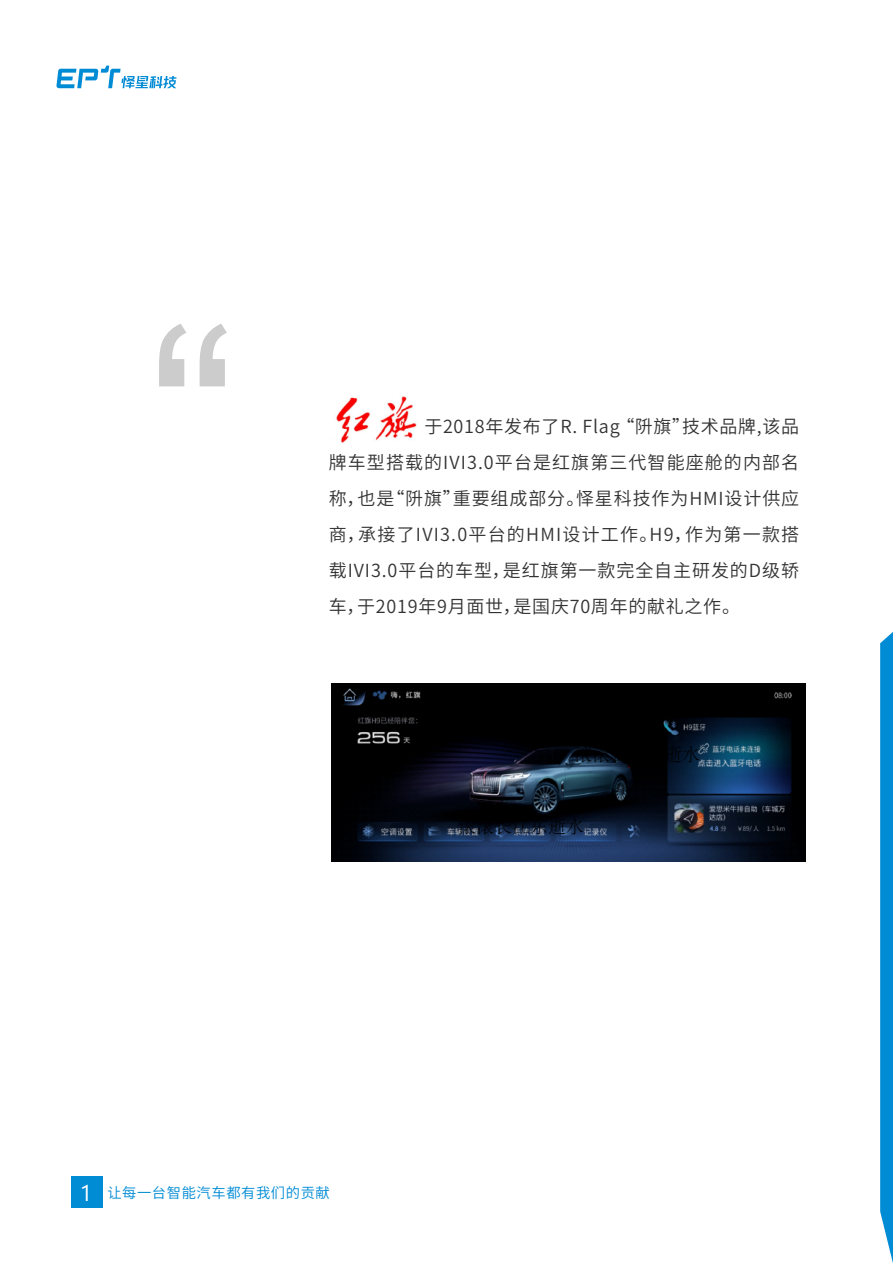
<style>
.page{position:relative;width:893px;height:1263px;background:#fff}
.page>*{position:absolute;margin:0;border:0;box-sizing:border-box;transform-origin:0 0}
.t1{font:18px/36px "Source Han Sans SC";letter-spacing:.045em;color:#333;text-align:justify}
.t2{font:300 18px "Adobe Song Std";color:#000}
.t3{font:14.25px "Source Han Sans SC";letter-spacing:.04em;color:#008bd5}
.s1{font-family:"Ebrima";font-size:22.65px;color:#fff}
</style>
<div class="page">
<svg style="left:159px;top:324px;width:68px;height:62px"></svg>
<img style="left:336px;top:396px;width:81px;height:46px">
<img style="left:331px;top:683px;width:475px;height:178px">
<svg style="left:880px;top:632px;width:13px;height:631px"></svg>
<div style="left:71px;top:1176px;width:31px;height:32px;background:#008bd5"></div>
<svg style="left:56px;top:66px;width:121px;height:22px"></svg>
<p class="t1" style="left:329px;top:409px;width:472px;text-indent:96px">于2018年发布了R. Flag “阩旗”技术品牌,该品牌车型搭载的IVI3.0平台是红旗第三代智能座舱的内部名称，也是“阩旗”重要组成部分。怿星科技作为HMI设计供应商，承接了IVI3.0平台的HMI设计工作。H9，作为第一款搭载IVI3.0平台的车型，是红旗第一款完全自主研发的D级轿车，于2019年9月面世，是国庆70周年的献礼之作。</p>
<p class="t2" style="left:574px;top:745px;width:127px">滚滚长江东逝水</p>
<p class="t2" style="left:458px;top:816px;width:127px">滚滚长江东逝水</p>
<p class="t3" style="left:80px;top:1185px;width:252px"><span class="s1">1</span> 让每一台智能汽车都有我们的贡献</p>
</div>
